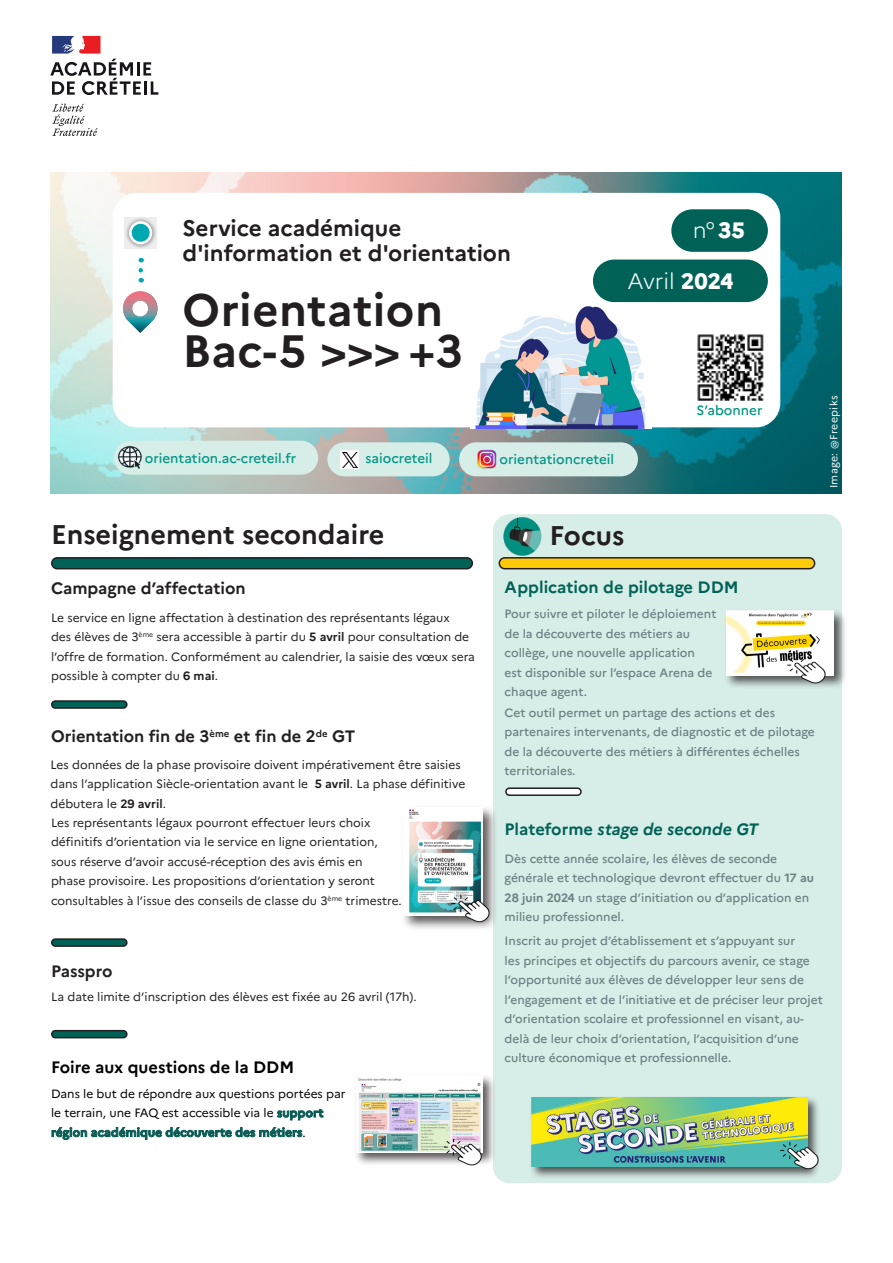
<style>
.page{position:relative;width:893px;height:1263px;background:#fff}
.page>*{position:absolute;margin:0;border:0;box-sizing:border-box;transform-origin:0 0}
.t1{font:700 45.3px/41.2px "Marianne";letter-spacing:.01em;color:#231f20}
.t2{font:700 27px "Marianne";color:#231f20}
.t3{font:700 22.5px "Marianne";color:#231f20}
.t4{font:300 22.35px "Marianne";color:#fff}
.t5{font:700 16.5px "Marianne";color:#231f20}
.t6{font:italic 700 16.5px "Marianne";color:#006257}
.t7{font:700 16.5px "Marianne";color:#006257}
.t8{font:700 16.5px "Marianne";color:#000}
.t9{font:500 13.5px "Marianne";color:#009585}
.t10{font:500 12px/19.5px "Marianne";color:#6a8084}
.t11{font:12px/19.5px "Marianne";color:#231f20}
.t12{font:12px/19.5px "Marianne";color:#000}
.t13{font:10.5px "Marianne";letter-spacing:.04em;color:#fff}
.s1{font-weight:800}
.s2{font-weight:700}
.s3{font-weight:700;color:#006257}
.s4{font-style:normal}
</style>
<div class="page">
<img style="left:50px;top:172px;width:791px;height:322px">
<svg style="left:52px;top:104px;width:46px;height:32px"></svg>
<svg style="left:50px;top:36px;width:108px;height:59px"></svg>
<div style="left:113px;top:193px;width:667px;height:234px;background:#fff;border-radius:24px"></div>
<div style="left:493px;top:514px;width:349px;height:669px;background:#d7ede8;border-radius:16px"></div>
<div style="left:671px;top:209px;width:97px;height:43px;background:#006257;border-radius:21px"></div>
<div style="left:114px;top:441px;width:204px;height:34px;background:#d7ede8;border-radius:17px"></div>
<div style="left:459px;top:442px;width:179px;height:34px;background:#d7ede8;border-radius:17px"></div>
<img style="left:477px;top:450px;width:19px;height:19px">
<div style="left:327px;top:442px;width:123px;height:34px;background:#d7ede8;border-radius:17px"></div>
<svg style="left:340px;top:450px;width:19px;height:19px"></svg>
<img style="left:342px;top:452px;width:15px;height:15px">
<div style="left:499px;top:558px;width:316px;height:11px;background:#feca0a;border-radius:5px"></div>
<div style="left:499px;top:557px;width:316px;height:12px;border:2px solid #231f20;border-radius:5px"></div>
<div style="left:52px;top:558px;width:420px;height:11px;background:#006257;border-radius:5px"></div>
<div style="left:51px;top:557px;width:422px;height:12px;border:2px solid #231f20;border-radius:5px"></div>
<div style="left:52px;top:701px;width:75px;height:7px;background:#006257;border-radius:4px"></div>
<div style="left:51px;top:700px;width:77px;height:9px;border:2px solid #231f20;border-radius:4px"></div>
<img style="left:496px;top:514px;width:46px;height:42px">
<img style="left:114px;top:442px;width:31px;height:34px">
<div style="left:506px;top:788px;width:75px;height:7px;background:#fff;border-radius:4px"></div>
<div style="left:505px;top:787px;width:77px;height:9px;border:2px solid #231f20;border-radius:4px"></div>
<div style="left:593px;top:260px;width:175px;height:42px;background:#006257;border-radius:21px"></div>
<div style="left:52px;top:939px;width:75px;height:7px;background:#006257;border-radius:4px"></div>
<div style="left:51px;top:938px;width:77px;height:9px;border:2px solid #231f20;border-radius:4px"></div>
<svg style="left:125px;top:217px;width:32px;height:32px"></svg>
<div style="left:130px;top:222px;width:21px;height:21px;background:#00a8b1;border-radius:50%"></div>
<div style="left:129px;top:221px;width:23px;height:23px;border:3px solid #fff;border-radius:50%"></div>
<svg style="left:138px;top:270px;width:5px;height:12px"></svg>
<svg style="left:123px;top:291px;width:35px;height:42px"></svg>
<img style="left:697px;top:334px;width:67px;height:67px">
<div style="left:401px;top:805px;width:97px;height:126px;background:#231f20;opacity:.75"></div>
<img style="left:404px;top:808px;width:79px;height:107px">
<img style="left:443px;top:885px;width:54px;height:46px">
<img style="left:470px;top:306px;width:182px;height:122px">
<div style="left:52px;top:1031px;width:75px;height:7px;background:#006257;border-radius:4px"></div>
<div style="left:51px;top:1030px;width:77px;height:8px;border:2px solid #231f20;border-radius:4px"></div>
<div style="left:354px;top:1073px;width:142px;height:93px;background:#231f20;opacity:.75"></div>
<img style="left:356px;top:1075px;width:127px;height:77px">
<img style="left:436px;top:1128px;width:54px;height:38px">
<div style="left:724px;top:609px;width:124px;height:81px;background:#231f20;opacity:.75"></div>
<img style="left:726px;top:611px;width:108px;height:64px">
<img style="left:780px;top:646px;width:54px;height:44px">
<div style="left:529px;top:1095px;width:291px;height:85px;background:#231f20;opacity:.75"></div>
<img style="left:531px;top:1098px;width:276px;height:69px">
<img style="left:773px;top:1132px;width:47px;height:47px">
<p class="t3" style="left:182px;top:211px;width:221px">Service académique</p>
<p class="t4" style="left:693px;top:213px;width:53px">n° <span class="s1">35</span></p>
<p class="t3" style="left:182px;top:236px;width:330px">d'information et d'orientation</p>
<p class="t1" style="left:182px;top:286px;width:282px">Orientation<br>Bac-5 &gt;&gt;&gt; +3</p>
<p class="t9" style="left:145px;top:447px;width:153px">orientation.ac-creteil.fr</p>
<p class="t9" style="left:365px;top:448px;width:69px">saiocreteil</p>
<p class="t9" style="left:500px;top:449px;width:116px">orientationcreteil</p>
<p class="t4" style="left:627px;top:264px;width:107px">Avril <span class="s1">2024</span></p>
<p class="t9" style="left:697px;top:400px;width:67px">S’abonner</p>
<p class="t2" style="left:51px;top:513px;width:335px">Enseignement secondaire</p>
<p class="t2" style="left:550px;top:514px;width:76px">Focus</p>
<p class="t5" style="left:51px;top:576px;width:196px">Campagne d’affectation</p>
<p class="t7" style="left:505px;top:575px;width:236px">Application de pilotage DDM</p>
<p class="t11" style="left:51px;top:607px;width:425px">Le service en ligne affectation à destination des représentants légaux<br>des élèves de 3<sup>ème</sup> sera accessible à partir du <span class="s2">5 avril</span> pour consultation de l’offre de formation. Conformément au calendrier, la saisie des vœux sera possible à compter du <span class="s2">6 mai</span>.</p>
<p class="t5" style="left:51px;top:723px;width:306px">Orientation fin de 3<sup>ème</sup> et fin de 2<sup>de</sup> GT</p>
<p class="t11" style="left:50px;top:754px;width:416px">Les données de la phase provisoire doivent impérativement être saisies dans l’application Siècle-orientation avant le <span class="s2">5 avril</span>. La phase définitive débutera le <span class="s2">29 avril</span>.</p>
<p class="t10" style="left:505px;top:603px;width:213px">Pour suivre et piloter le déploiement de la découverte des métiers au collège, une nouvelle application<br>est disponible sur l’espace Arena de chaque agent.</p>
<p class="t10" style="left:505px;top:701px;width:312px">Cet outil permet un partage des actions et des partenaires intervenants, de diagnostic et de pilotage de la découverte des métiers à différentes échelles territoriales.</p>
<p class="t13" style="left:826px;top:488px;width:94px;rotate:-90deg">Image: @Freepiks</p>
<p class="t11" style="left:51px;top:812px;width:352px">Les représentants légaux pourront effectuer leurs choix définitifs d’orientation via le service en ligne orientation, sous réserve d’avoir accusé-réception des avis émis en<br>phase provisoire. Les propositions d’orientation y seront consultables à l’issue des conseils de classe du 3<sup>ème</sup> trimestre.</p>
<p class="t5" style="left:51px;top:958px;width:63px">Passpro</p>
<p class="t11" style="left:51px;top:986px;width:367px">La date limite d’inscription des élèves est fixée au 26 avril (17h).</p>
<p class="t8" style="left:51px;top:1054px;width:245px">Foire aux questions de la DDM</p>
<p class="t12" style="left:51px;top:1082px;width:296px">Dans le but de répondre aux questions portées par le terrain, une FAQ est accessible via le <span class="s3">support région académique découverte des métiers</span>.</p>
<p class="t6" style="left:505px;top:816px;width:255px"><span class="s4">Plateforme</span> stage de seconde GT</p>
<p class="t10" style="left:505px;top:848px;width:311px">Dès cette année scolaire, les élèves de seconde générale et technologique devront effectuer du <span class="s2">17 au 28 juin 2024</span> un stage d’initiation ou d’application en milieu professionnel.</p>
<p class="t10" style="left:505px;top:930px;width:320px">Inscrit au projet d’établissement et s’appuyant sur<br>les principes et objectifs du parcours avenir, ce stage l’opportunité aux élèves de développer leur sens de l’engagement et de l’initiative et de préciser leur projet d’orientation scolaire et professionnel en visant, au&shy;delà de leur choix d’orientation, l’acquisition d’une culture économique et professionnelle.</p>
</div>
